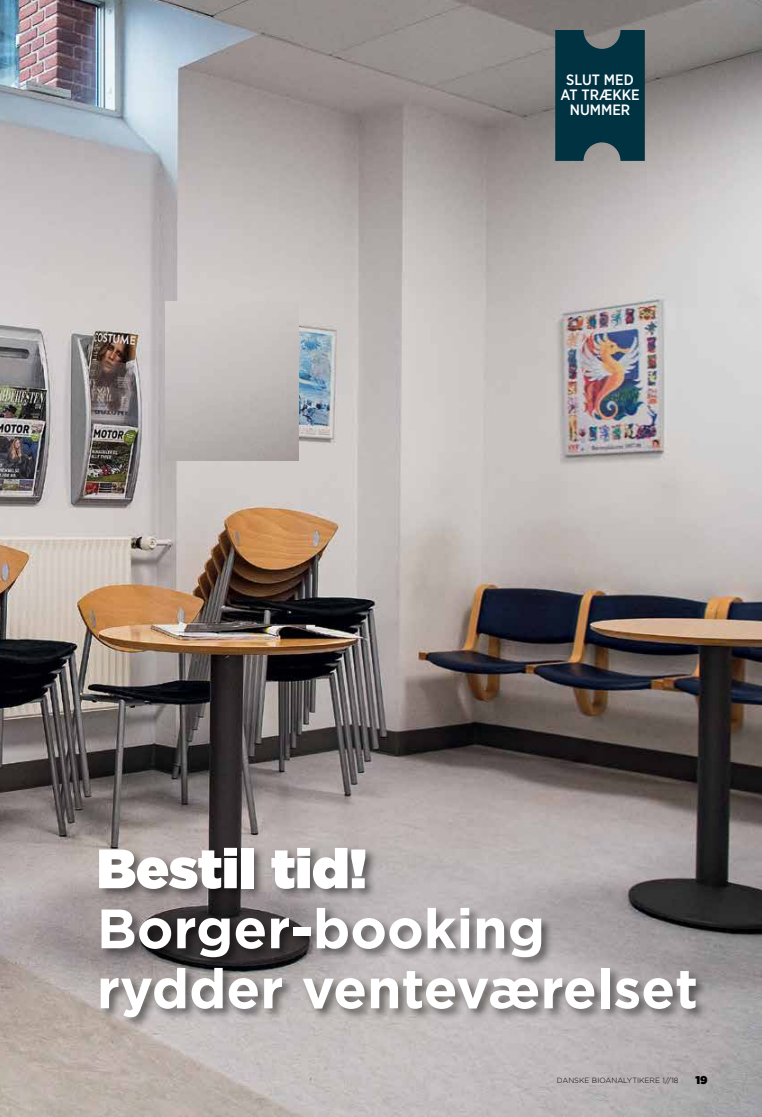
<style>
.page{position:relative;width:762px;height:1117px;background:#fff}
.page>*{position:absolute;margin:0;border:0;box-sizing:border-box;transform-origin:0 0}
.t1{font:700 55.25px/60px "Gotham";color:#fff}
.t2{font:900 55.25px "Gotham";color:#fff}
.t3{font:500 15px/15px "Gotham Narrow";color:#fff;text-align:center}
.t4{font:900 11.25px "Gotham";color:#000}
.t5{font:300 7.5px "Gotham";color:#000}
</style>
<div class="page">
<img style="left:0;top:0;width:762px;height:1116px">
<img style="left:165px;top:301px;width:134px;height:160px">
<div style="left:97px;top:844px;width:611px;height:185px;background:#000;opacity:.5"></div>
<svg style="left:555px;top:30px;width:90px;height:131px;background:#0e3b49"></svg>
<p class="t3" style="left:560px;top:72px;width:81px">SLUT MED<br>AT TRÆKKE<br>NUMMER</p>
<p class="t2" style="left:97px;top:828px;width:272px">Bestil tid!</p>
<p class="t1" style="left:97px;top:898px;width:603px">Borger-booking rydder venteværelset</p>
<p class="t5" style="left:557px;top:1075px;width:123px">DANSKE BIOANALYTIKERE 1//18</p>
<p class="t4" style="left:695px;top:1071px;width:14px">19</p>
</div>
